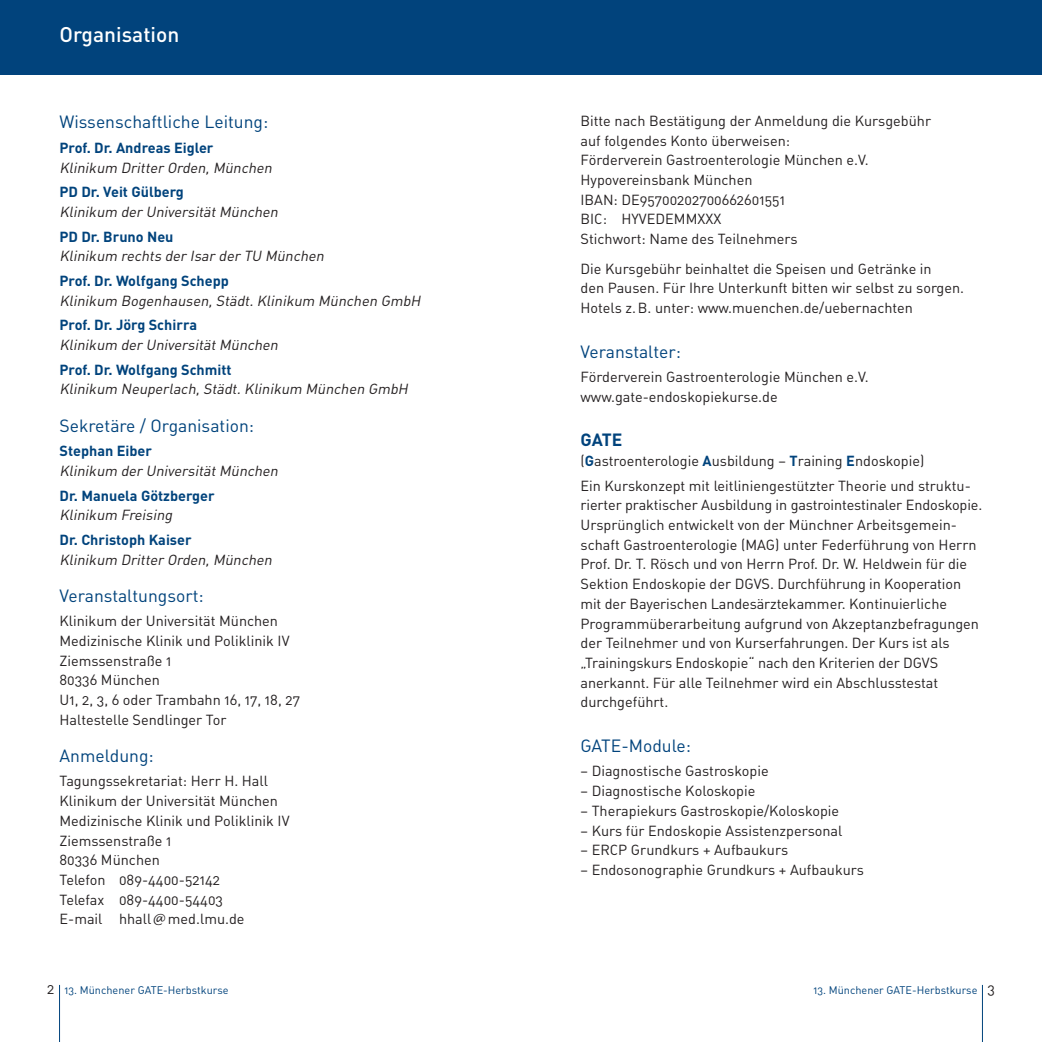
<style>
.page{position:relative;width:1042px;height:1042px;background:#fff}
.page>*{position:absolute;margin:0;border:0;box-sizing:border-box;transform-origin:0 0}
.t1{font:500 21px "DIN";color:#fff}
.t2{font:17.5px "DIN Regular Alternate";color:#01437c}
.t3{font:700 17.5px "DIN";color:#01437c}
.t4{font:14.35px/19.6px "DIN Regular Alternate";color:#231f20}
.t5{font:italic 14.35px "DIN Regular Alternate";color:#231f20}
.t6{font:700 14.35px "DIN";color:#01437c}
.t7{font:10.85px "DIN Regular Alternate";color:#01437c}
.s1{font-family:"At Collection EF Bonus"}
.s2{font-size:14.35px;color:#231f20}
.s3{font-family:"DIN";font-weight:700;color:#01437c}
</style>
<div class="page">
<div style="left:0;top:0;width:1042px;height:74px;background:#01437c"></div>
<hr style="left:59px;top:985px;width:1px;height:57px;background:#01437c">
<hr style="left:982px;top:985px;width:1px;height:57px;background:#01437c">
<h1 class="t1" style="left:60px;top:27px;width:121px">Organisation</h1>
<p class="t2" style="left:60px;top:116px;width:210px">Wissenschaftliche Leitung:</p>
<p class="t6" style="left:60px;top:143px;width:155px">Prof. Dr. Andreas Eigler</p>
<p class="t5" style="left:60px;top:162px;width:216px">Klinikum Dritter Orden, München</p>
<p class="t6" style="left:60px;top:187px;width:126px">PD Dr. Veit Gülberg</p>
<p class="t5" style="left:60px;top:207px;width:222px">Klinikum der Universität München</p>
<p class="t6" style="left:60px;top:231px;width:115px">PD Dr. Bruno Neu</p>
<p class="t5" style="left:60px;top:251px;width:268px">Klinikum rechts der Isar der TU München</p>
<p class="t6" style="left:60px;top:276px;width:171px">Prof. Dr. Wolfgang Schepp</p>
<p class="t5" style="left:60px;top:295px;width:365px">Klinikum Bogenhausen, Städt. Klinikum München GmbH</p>
<p class="t6" style="left:60px;top:320px;width:139px">Prof. Dr. Jörg Schirra</p>
<p class="t5" style="left:60px;top:340px;width:222px">Klinikum der Universität München</p>
<p class="t6" style="left:60px;top:364px;width:174px">Prof. Dr. Wolfgang Schmitt</p>
<p class="t5" style="left:60px;top:384px;width:352px">Klinikum Neuperlach, Städt. Klinikum München GmbH</p>
<p class="t2" style="left:60px;top:419px;width:196px">Sekretäre / Organisation:</p>
<p class="t6" style="left:60px;top:446px;width:94px">Stephan Eiber</p>
<p class="t5" style="left:60px;top:465px;width:222px">Klinikum der Universität München</p>
<p class="t6" style="left:60px;top:490px;width:157px">Dr. Manuela Götzberger</p>
<p class="t5" style="left:60px;top:510px;width:117px">Klinikum Freising</p>
<p class="t6" style="left:60px;top:534px;width:134px">Dr. Christoph Kaiser</p>
<p class="t5" style="left:60px;top:554px;width:216px">Klinikum Dritter Orden, München</p>
<p class="t2" style="left:60px;top:589px;width:146px">Veranstaltungsort:</p>
<p class="t4" style="left:60px;top:613px;width:242px">Klinikum der Universität München<br>Medizinische Klinik und Poliklinik IV<br>Ziemssenstraße 1<br>80336 München<br>U1, 2, 3, 6 oder Trambahn 16, 17, 18, 27<br>Haltestelle Sendlinger Tor</p>
<p class="t2" style="left:60px;top:749px;width:96px">Anmeldung:</p>
<p class="t4" style="left:60px;top:773px;width:231px">Tagungssekretariat: Herr H. Hall<br>Klinikum der Universität München<br>Medizinische Klinik und Poliklinik IV<br>Ziemssenstraße 1<br>80336 München<br>Telefon 089-4400-52142<br>Telefax 089-4400-54403<br>E-mail hhall <span class="s1">5</span> med.lmu.de</p>
<p class="t7" style="left:47px;top:986px;width:183px"><span class="s2">2</span> 13. Münchener GATE-Herbstkurse</p>
<p class="t4" style="left:580px;top:113px;width:352px">Bitte nach Bestätigung der Anmeldung die Kursgebühr auf folgendes Konto überweisen:<br>Förderverein Gastroenterologie München e.V.<br>Hypovereinsbank München<br>IBAN: DE95700202700662601551<br>BIC: HYVEDEMMXXX<br>Stichwort: Name des Teilnehmers</p>
<p class="t4" style="left:580px;top:260px;width:385px">Die Kursgebühr beinhaltet die Speisen und Getränke in<br>den Pausen. Für Ihre Unterkunft bitten wir selbst zu sorgen.<br>Hotels z. B. unter: www.muenchen.de/uebernachten</p>
<p class="t2" style="left:580px;top:345px;width:102px">Veranstalter:</p>
<p class="t4" style="left:580px;top:369px;width:290px">Förderverein Gastroenterologie München e.V. www.gate-endoskopiekurse.de</p>
<p class="t3" style="left:580px;top:434px;width:43px">GATE</p>
<p class="t4" style="left:580px;top:450px;width:392px;line-height:24.7px">(<span class="s3">G</span>astroenterologie <span class="s3">A</span>usbildung – <span class="s3">T</span>raining <span class="s3">E</span>ndoskopie)<br>Ein Kurskonzept mit leitliniengestützter Theorie und struktu-</p>
<p class="t4" style="left:580px;top:497px;width:403px">rierter praktischer Ausbildung in gastrointestinaler Endoskopie.<br>Ursprünglich entwickelt von der Münchner Arbeitsgemein&shy;schaft Gastro enterologie (MAG) unter Federführung von Herrn Prof. Dr. T. Rösch und von Herrn Prof. Dr. W. Heldwein für die Sektion Endoskopie der DGVS. Durchführung in Kooperation mit der Bayerischen Landesärztekammer. Kontinuierliche Programmüberarbeitung aufgrund von Akzeptanzbefragungen der Teilnehmer und von Kurs erfahrungen. Der Kurs ist als „Trainingskurs Endoskopie“ nach den Kriterien der DGVS anerkannt. Für alle Teilnehmer wird ein Abschlusstestat durchgeführt.</p>
<p class="t2" style="left:580px;top:739px;width:112px">GATE-Module:</p>
<p class="t4" style="left:580px;top:763px;width:190px">– Diagnostische Gastroskopie</p>
<p class="t4" style="left:580px;top:783px;width:176px">– Diagnostische Koloskopie</p>
<p class="t4" style="left:580px;top:802px;width:260px">– Therapiekurs Gastroskopie/Koloskopie</p>
<p class="t4" style="left:580px;top:822px;width:263px">– Kurs für Endoskopie Assistenzpersonal</p>
<p class="t4" style="left:580px;top:842px;width:209px">– ERCP Grundkurs + Aufbaukurs</p>
<p class="t4" style="left:580px;top:861px;width:285px">– Endosonographie Grundkurs + Aufbaukurs</p>
<p class="t7" style="left:813px;top:986px;width:183px">13. Münchener GATE-Herbstkurse <span class="s2">3</span></p>
</div>
